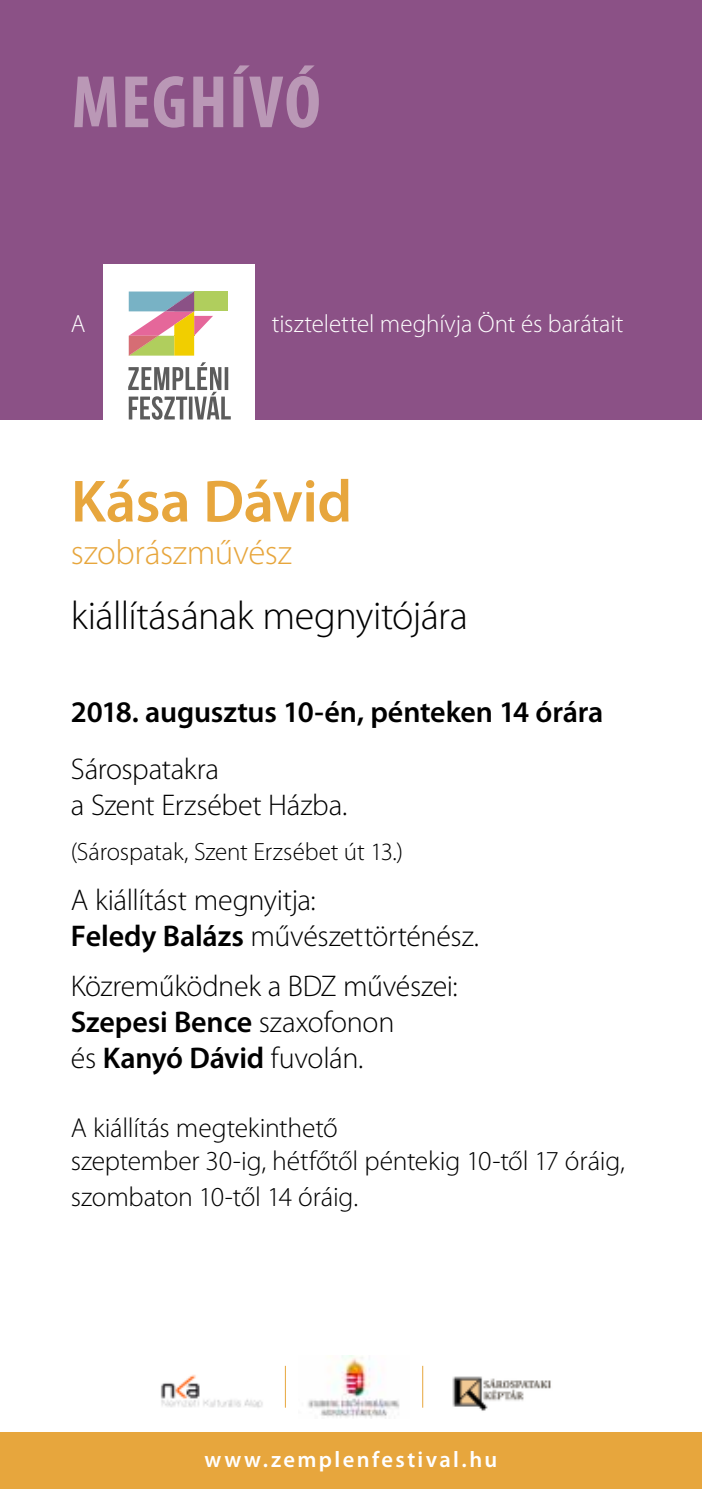
<style>
.page{position:relative;width:702px;height:1489px;background:#fff}
.page>*{position:absolute;margin:0;border:0;box-sizing:border-box;transform-origin:0 0}
.t1{font:700 condensed 75px "Myriad Pro";letter-spacing:.02em;color:#ba98b6}
.t2{font:600 60px "Myriad Pro";letter-spacing:-.01em;color:#e7a63d}
.t3{font:300 40px "Myriad Pro";letter-spacing:-.015em;color:#000}
.t4{font:300 35px "Myriad Pro";letter-spacing:-.01em;color:#e7a63d}
.t5{font:300 30px/36px "Myriad Pro";letter-spacing:-.015em;color:#000}
.t6{font:600 30px "Myriad Pro";letter-spacing:-.01em;color:#000}
.t7{font:300 27.5px/33px "Myriad Pro";letter-spacing:-.01em;color:#000}
.t8{font:300 25px "Myriad Pro";letter-spacing:-.005em;color:#fff}
.t9{font:300 25px "Myriad Pro";letter-spacing:-.005em;color:#000}
.t10{font:600 22.5px "Myriad Pro";letter-spacing:.105em;color:#fff}
.s1{font-weight:600}
</style>
<div class="page">
<div style="left:0;top:0;width:702px;height:420px;background:#8b5186"></div>
<div style="left:104px;top:265px;width:151px;height:196px;background:#fff"></div>
<div style="left:0;top:1431px;width:702px;height:57px;background:#e7a63d"></div>
<svg style="left:128px;top:362px;width:103px;height:58px"></svg>
<svg style="left:129px;top:291px;width:99px;height:64px"></svg>
<img style="left:160px;top:1374px;width:103px;height:34px">
<img style="left:308px;top:1355px;width:92px;height:62px">
<img style="left:452px;top:1376px;width:99px;height:35px">
<hr style="left:285px;top:1365px;width:1px;height:42px;background:#e7a63d">
<hr style="left:422px;top:1365px;width:1px;height:42px;background:#e7a63d">
<h1 class="t1" style="left:72px;top:55px;width:250px">MEGHÍVÓ</h1>
<p class="t8" style="left:71px;top:310px;width:16px">A</p>
<p class="t8" style="left:272px;top:310px;width:353px">tisztelettel meghívja Önt és barátait</p>
<h2 class="t2" style="left:71px;top:463px;width:283px">Kása Dávid</h2>
<p class="t4" style="left:71px;top:532px;width:222px">szobrászművész</p>
<h3 class="t3" style="left:71px;top:593px;width:398px">kiállításának megnyitójára</h3>
<p class="t6" style="left:71px;top:693px;width:534px">2018. augusztus 10-én, pénteken 14 órára</p>
<p class="t5" style="left:71px;top:752px;width:278px">Sárospatakra<br>a Szent Erzsébet Házba.</p>
<p class="t9" style="left:71px;top:837px;width:334px">(Sárospatak, Szent Erzsébet út 13.)</p>
<p class="t5" style="left:71px;top:882px;width:410px">A kiállítást megnyitja:<br><span class="s1">Feledy Balázs</span> művészettörténész.</p>
<p class="t5" style="left:71px;top:968px;width:388px">Közreműködnek a BDZ művészei:<br><span class="s1">Szepesi Bence</span> szaxofonon<br>és <span class="s1">Kanyó Dávid</span> fuvolán.</p>
<p class="t7" style="left:71px;top:1111px;width:555px">A kiállítás megtekinthető<br>szeptember 30-ig, hétfőtől péntekig 10-től 17 óráig,</p>
<p class="t7" style="left:71px;top:1180px;width:289px">szombaton 10-től 14 óráig.</p>
<p class="t10" style="left:204px;top:1444px;width:294px">www.zemplenfestival.hu</p>
</div>
